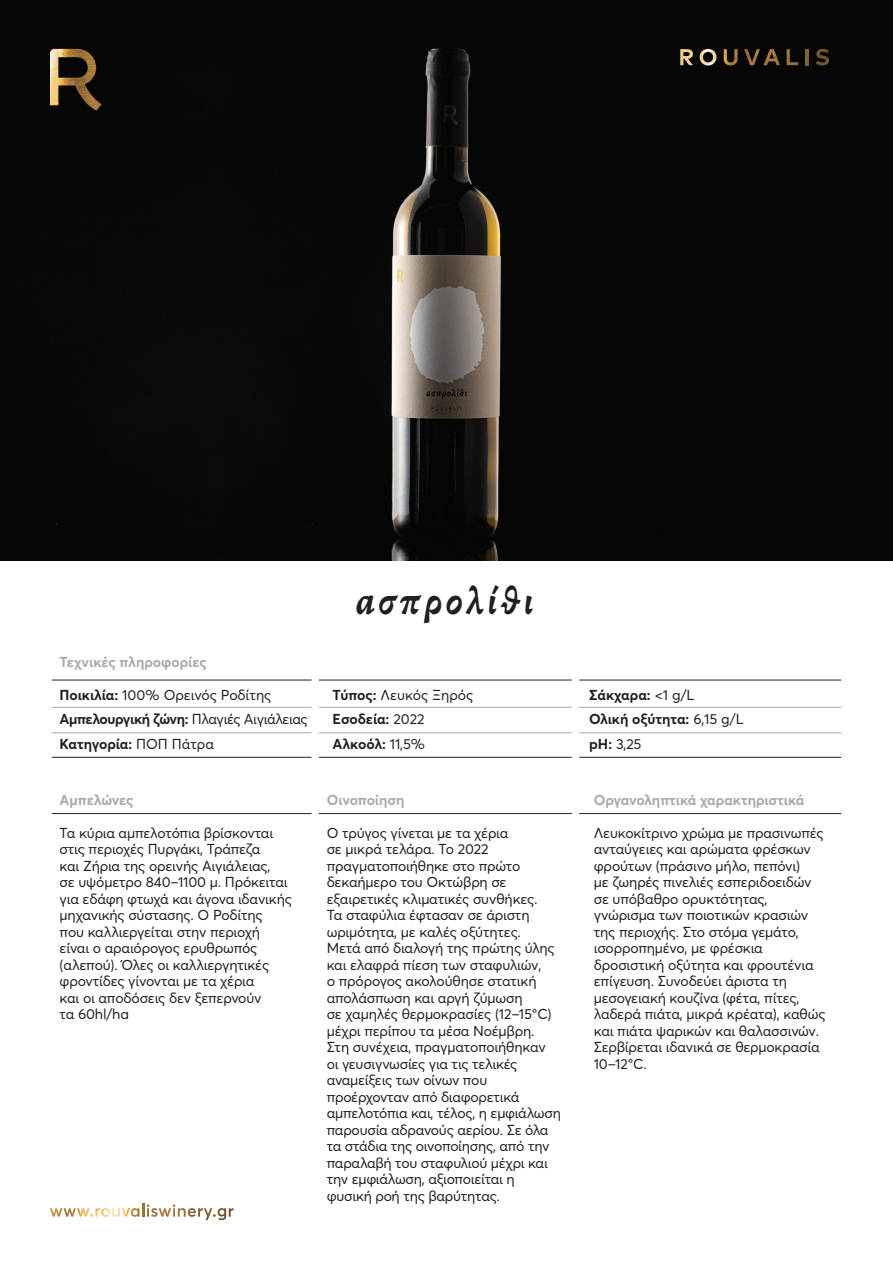
<style>
.page{position:relative;width:893px;height:1263px;background:#fff}
.page>*{position:absolute;margin:0;border:0;box-sizing:border-box;transform-origin:0 0}
.t1{font:italic 700 39px "Alegreya";letter-spacing:.08em;color:#231f20}
.t2{font:14.25px/16.5px "Averta";letter-spacing:-.015em;color:#231f20}
.t3{font:700 14.25px/24.2px "Averta";letter-spacing:-.005em;color:#231f20}
.t4{font:700 14.25px "Averta";letter-spacing:-.005em;color:#aca8a7}
.s1{font-weight:700}
.s2{font-weight:400}
</style>
<div class="page">
<img style="left:0;top:0;width:642px;height:560px">
<div style="left:642px;top:0;width:251px;height:560px;background:#050605"></div>
<svg style="left:50px;top:49px;width:51px;height:62px;background:#59482d"></svg>
<svg style="left:680px;top:49px;width:13px;height:16px"></svg>
<svg style="left:700px;top:49px;width:16px;height:16px"></svg>
<svg style="left:724px;top:49px;width:14px;height:16px"></svg>
<svg style="left:744px;top:49px;width:36px;height:16px"></svg>
<svg style="left:787px;top:49px;width:11px;height:16px"></svg>
<hr style="left:805px;top:49px;width:3px;height:16px;background:#bfbfbf">
<svg style="left:816px;top:49px;width:13px;height:16px"></svg>
<hr style="left:52px;top:679px;width:789px;height:1px;background:#231f20">
<hr style="left:52px;top:813px;width:789px;height:1px;background:#231f20">
<hr style="left:52px;top:707px;width:789px;height:1px;background:#aca8a7">
<hr style="left:52px;top:732px;width:789px;height:1px;background:#aca8a7">
<hr style="left:52px;top:757px;width:789px;height:1px;background:#231f20">
<div style="left:311px;top:671px;width:8px;height:168px;background:#fff"></div>
<div style="left:572px;top:671px;width:7px;height:168px;background:#fff"></div>
<svg style="left:50px;top:1204px;width:184px;height:16px"></svg>
<p class="t4" style="left:60px;top:652px;width:149px">Τεχνικές πληροφορίες</p>
<h1 class="t1" style="left:356px;top:573px;width:180px">aσπρολίθι</h1>
<p class="t2" style="left:60px;top:683px;width:250px;line-height:24.2px"><span class="s1">Ποικιλία:</span> 100% Ορεινός Ροδίτης<br><span class="s1">Αμπελουργική ζώνη:</span> Πλαγιές Αιγιάλειας<br><span class="s1">Κατηγορία:</span> ΠΟΠ Πάτρα</p>
<p class="t3" style="left:333px;top:683px;width:142px">Τύπος: <span class="s2">Λευκός Ξηρός<br></span>Εσοδεία: <span class="s2">2022<br></span>Αλκοόλ: <span class="s2">11,5%</span></p>
<p class="t3" style="left:589px;top:683px;width:156px">Σάκχαρα: <span class="s2">&lt;1 g/L<br></span>Ολική οξύτητα: <span class="s2">6,15 g/L </span>pH: <span class="s2">3,25</span></p>
<p class="t4" style="left:60px;top:790px;width:75px">Αμπελώνες</p>
<p class="t2" style="left:60px;top:824px;width:234px">Τα κύρια αµπελοτόπια βρίσκονται στις περιοχές Πυργάκι, Τράπεζα<br>και Ζήρια της ορεινής Αιγιάλειας,<br>σε υψόµετρο 840–1100 µ. Πρόκειται για εδάφη φτωχά και άγονα ιδανικής µηχανικής σύστασης. Ο Ροδίτης<br>που καλλιεργείται στην περιοχή είναι ο αραιόρογος ερυθρωπός (αλεπού). Όλες οι καλλιεργητικές φροντίδες γίνονται µε τα χέρια<br>και οι αποδόσεις δεν ξεπερνούν<br>τα 60hl/ha</p>
<p class="t4" style="left:327px;top:790px;width:79px">Οινοποίηση</p>
<p class="t2" style="left:327px;top:824px;width:236px">Ο τρύγος γίνεται µε τα χέρια<br>σε µικρά τελάρα. Το 2022 πραγµατοποιήθηκε στο πρώτο δεκαήµερο του Οκτώβρη σε εξαιρετικές κλιµατικές συνθήκες.<br>Τα σταφύλια έφτασαν σε άριστη ωριµότητα, µε καλές οξύτητες.<br>Μετά από διαλογή της πρώτης ύλης και ελαφρά πίεση των σταφυλιών,<br>o πρόρογος ακολούθησε στατική απολάσπωση και αργή ζύµωση<br>σε χαµηλές θερµοκρασίες (12–15°C) µέχρι περίπου τα µέσα Νοέµβρη.<br>Στη συνέχεια, πραγµατοποιήθηκαν οι γευσιγνωσίες για τις τελικές αναµείξεις των οίνων που προέρχονταν από διαφορετικά αµπελοτόπια και, τέλος, η εµφιάλωση παρουσία αδρανούς αερίου. Σε όλα τα στάδια της οινοποίησης, από την παραλαβή του σταφυλιού µέχρι και την εµφιάλωση, αξιοποιείται η φυσική ροή της βαρύτητας.</p>
<p class="t4" style="left:594px;top:790px;width:212px">Οργανοληπτικά χαρακτηριστικά</p>
<p class="t2" style="left:594px;top:824px;width:233px">Λευκοκίτρινο χρώµα µε πρασινωπές ανταύγειες και αρώµατα φρέσκων φρούτων (πράσινο µήλο, πεπόνι)<br>µε ζωηρές πινελιές εσπεριδοειδών σε υπόβαθρο ορυκτότητας, γνώρισµα των ποιοτικών κρασιών της περιοχής. Στο στόµα γεµάτο, ισορροπηµένο, µε φρέσκια δροσιστική οξύτητα και φρουτένια επίγευση. Συνοδεύει άριστα τη µεσογειακή κουζίνα (φέτα, πίτες, λαδερά πιάτα, µικρά κρέατα), καθώς και πιάτα ψαρικών και θαλασσινών.<br>Σερβίρεται ιδανικά σε θερµοκρασία<br>10–12°C.</p>
</div>
